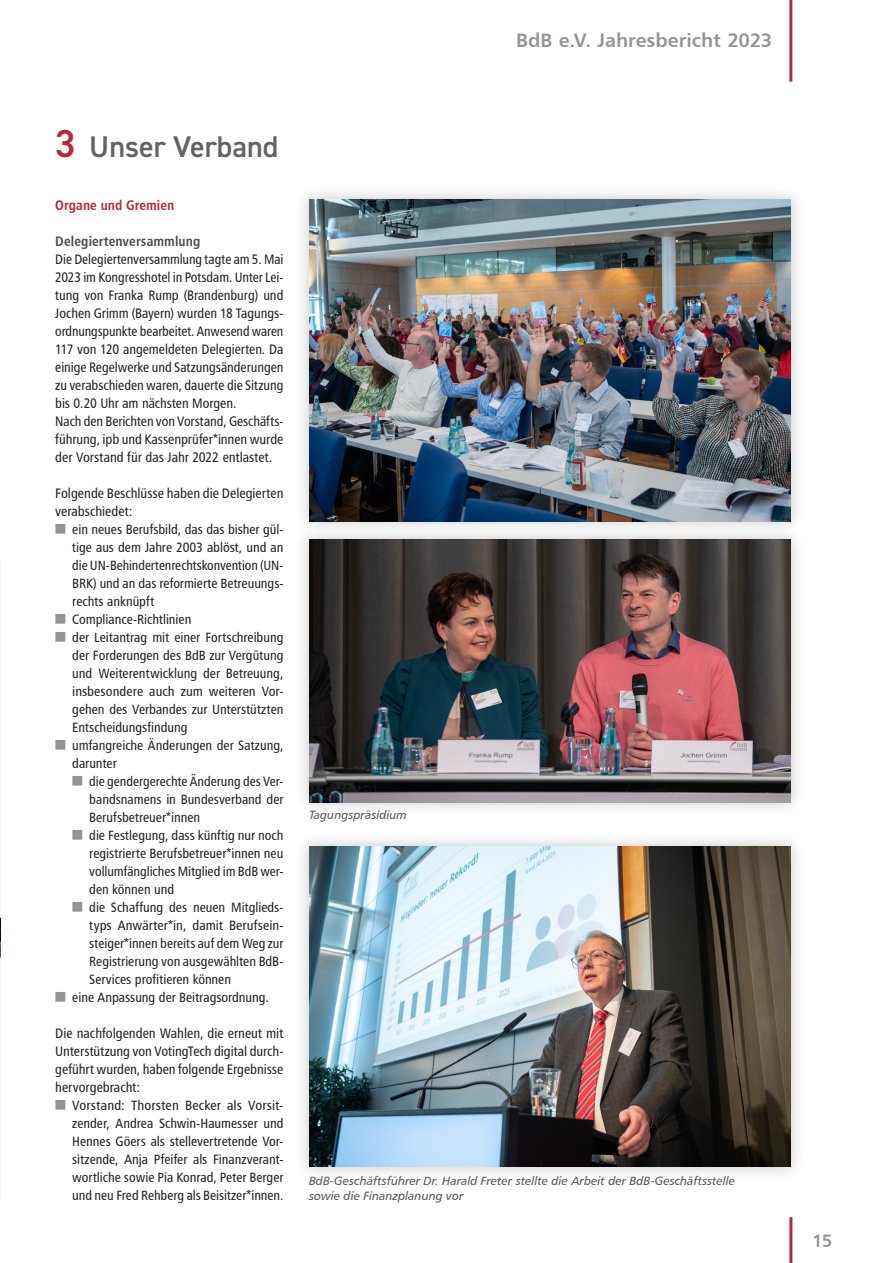
<style>
.page{position:relative;width:893px;height:1263px;background:#fff}
.page>*{position:absolute;margin:0;border:0;box-sizing:border-box;transform-origin:0 0}
.t1{font:600 30px "DIN2014";color:#636366}
.t2{font:19.5px "Humanist 777 BT Bold B";letter-spacing:-.005em;color:#939598}
.t3{font:18px "Humanist 777 BT Bold B";color:#939598}
.t4{font:13.8px/18px "Humanist 777 BT Roman Condensed B";letter-spacing:-.005em;color:#231f20}
.t5{font:13.8px "Humanist 777 BT Bold Condensed B";letter-spacing:.01em;color:#4b4c4d}
.t6{font:13.8px "Humanist 777 BT Bold Condensed B";letter-spacing:.005em;color:#b72837}
.t7{font:13.5px/18px "Humanist 777 BT Roman Condensed B";color:#231f20}
.t8{font:13.5px/18px "Humanist 777 BT Roman Condensed B";color:#231f20;text-align:justify;scale:1.05 1}
.t9{font:13.5px "Humanist 777 BT Roman Condensed B";color:#231f20;scale:1.04 1}
.t10{font:12px/14.4px "Humanist 777 BT Italic B";color:#57585a}
.s1{font-size:39px;color:#b72837}
</style>
<div class="page">
<img style="left:0;top:562px;width:1px;height:637px">
<div style="left:295px;top:185px;width:510px;height:351px;background:#231f20;opacity:.25"></div>
<img style="left:309px;top:199px;width:482px;height:322px">
<div style="left:295px;top:525px;width:510px;height:291px;background:#231f20;opacity:.25"></div>
<img style="left:309px;top:539px;width:482px;height:263px">
<div style="left:295px;top:832px;width:510px;height:349px;background:#231f20;opacity:.25"></div>
<img style="left:309px;top:846px;width:482px;height:321px">
<hr style="left:789px;top:1217px;width:3px;height:46px;background:#b72837">
<hr style="left:789px;top:0;width:3px;height:82px;background:#b72837">
<h2 class="t2" style="left:516px;top:28px;width:258px">BdB e.V. Jahresbericht 2023</h2>
<h1 class="t1" style="left:55px;top:126px;width:225px"><span class="s1">3</span> Unser Verband</h1>
<p class="t6" style="left:55px;top:196px;width:120px">Organe und Gremien</p>
<p class="t5" style="left:55px;top:232px;width:147px">Delegiertenversammlung</p>
<p class="t4" style="left:55px;top:249px;width:230px">Die Delegiertenversammlung tagte am 5. Mai 2023 im Kongresshotel in Potsdam. Unter Lei&shy;tung von Franka Rump (Brandenburg) und Jochen Grimm (Bayern) wurden 18 Tagungs&shy;ordnungspunkte bearbeitet. Anwesend waren 117 von 120 angemeldeten Delegierten. Da einige Regelwerke und Satzungsänderungen zu verabschieden waren, dauerte die Sitzung bis 0.20 Uhr am nächsten Morgen.<br>Nach den Berichten von Vorstand, Geschäfts&shy;führung, ipb und Kassenprüfer*innen wurde der Vorstand für das Jahr 2022 entlastet.</p>
<p class="t4" style="left:55px;top:483px;width:230px">Folgende Beschlüsse haben die Delegierten verabschiedet:</p>
<p class="t7" style="left:72px;top:520px;width:213px">ein neues Berufsbild, das das bisher gül&shy;tige aus dem Jahre 2003 ablöst, und an die UN-Behindertenrechtskonvention (UN-BRK) und an das reformierte Betreuungs&shy;rechts anknüpft<br>Compliance-Richtlinien<br>der Leitantrag mit einer Fortschreibung der Forderungen des BdB zur Vergütung und Weiterentwicklung der Betreuung, insbesondere auch zum weiteren Vor&shy;gehen des Verbandes zur Unterstützten Entscheidungsfindung<br>umfangreiche Änderungen der Satzung, darunter</p>
<p class="t7" style="left:89px;top:772px;width:196px">die gendergerechte Änderung des Ver-</p>
<p class="t7" style="left:89px;top:790px;width:196px">bandsnamens in Bundesverband der</p>
<p class="t7" style="left:89px;top:808px;width:112px">Berufsbetreuer*innen</p>
<p class="t7" style="left:89px;top:826px;width:196px">die Festlegung, dass künftig nur noch</p>
<p class="t7" style="left:89px;top:844px;width:196px">registrierte Berufsbetreuer*innen neu</p>
<p class="t7" style="left:89px;top:862px;width:196px">vollumfängliches Mitglied im BdB wer-</p>
<p class="t7" style="left:89px;top:880px;width:86px">den können und</p>
<p class="t7" style="left:89px;top:898px;width:196px">die Schaffung des neuen Mitglieds-</p>
<p class="t9" style="left:89px;top:916px;width:188px">typs Anwärter*in, damit Berufsein-</p>
<p class="t7" style="left:89px;top:934px;width:196px">steiger*innen bereits auf dem Weg zur</p>
<p class="t7" style="left:89px;top:952px;width:196px">Registrierung von ausgewählten BdB-</p>
<p class="t7" style="left:89px;top:970px;width:143px">Services profitieren können</p>
<p class="t7" style="left:72px;top:988px;width:198px">eine Anpassung der Beitragsordnung.</p>
<p class="t4" style="left:55px;top:1023px;width:230px;text-align:justify">Die nachfolgenden Wahlen, die erneut mit Unterstützung von VotingTech digital durch&shy;geführt wurden, haben folgende Ergebnisse hervorgebracht:</p>
<p class="t8" style="left:72px;top:1096px;width:203px">Vorstand: Thorsten Becker als Vorsit&shy;zender, Andrea Schwin-Haumesser und Hennes Göers als stellevertretende Vor&shy;sitzende, Anja Pfeifer als Finanzverant&shy;wortliche sowie Pia Konrad, Peter Berger und neu Fred Rehberg als Beisitzer*innen.</p>
<p class="t10" style="left:309px;top:807px;width:99px">Tagungspräsidium</p>
<p class="t10" style="left:309px;top:1174px;width:428px">BdB-Geschäftsführer Dr. Harald Freter stellte die Arbeit der BdB-Geschäftsstelle sowie die Finanzplanung vor</p>
<h3 class="t3" style="left:812px;top:1229px;width:22px">15</h3>
</div>
